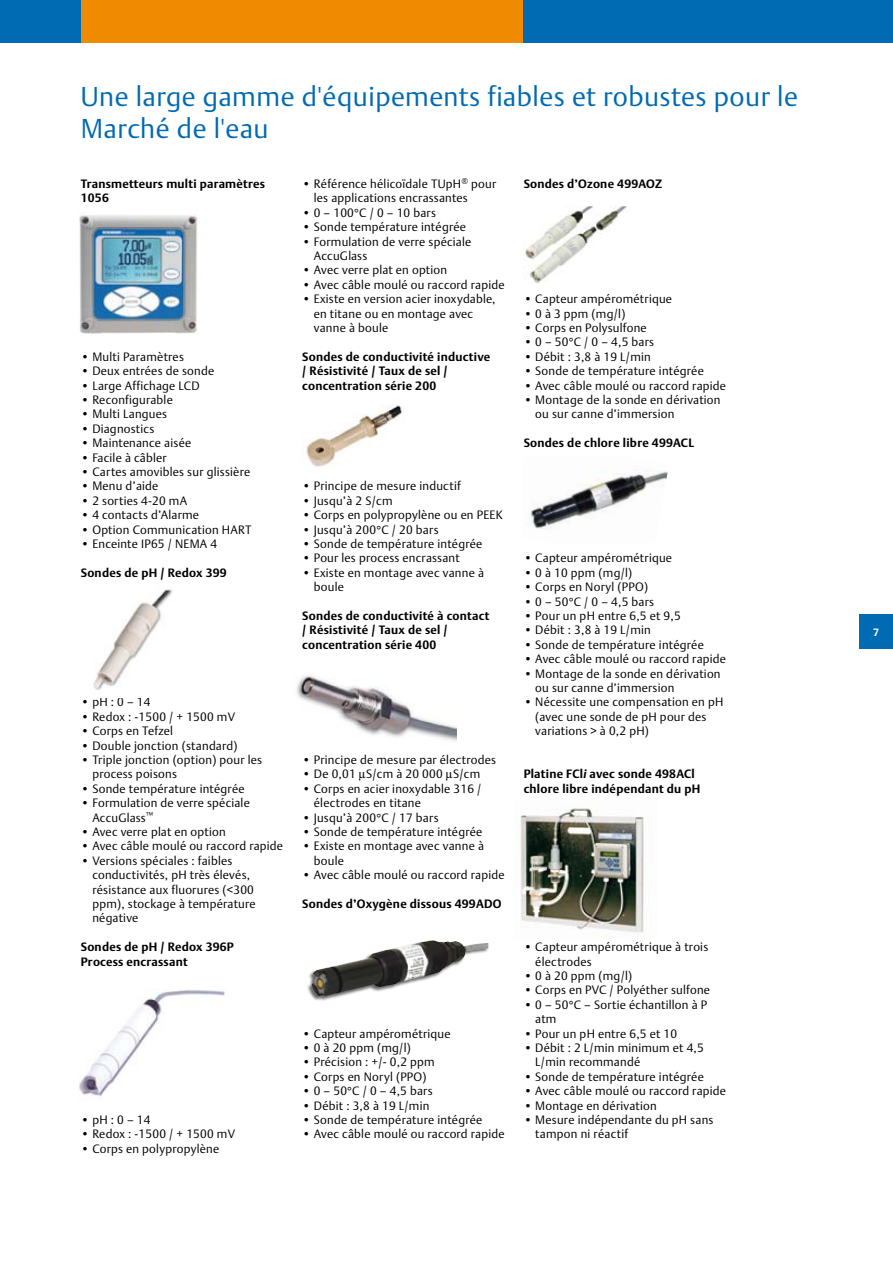
<style>
.page{position:relative;width:893px;height:1263px;background:#fff}
.page>*{position:absolute;margin:0;border:0;box-sizing:border-box;transform-origin:0 0}
.t1{font:27px/32.4px "DTL Argo T Light";letter-spacing:.02em;color:#006ab2}
.t2{font:12px/14.4px "DTL Argo T Light";letter-spacing:.02em;color:#000}
.t3{font:700 12px/14.4px "DTL Argo T";letter-spacing:.02em;color:#000}
.s1{font-style:italic}
</style>
<div class="page">
<div style="left:859px;top:614px;width:34px;height:34px;background:#006ab2"></div>
<div style="left:506px;top:0;width:387px;height:43px;background:#006ab2"></div>
<div style="left:81px;top:0;width:442px;height:43px;background:#f08a00"></div>
<div style="left:0;top:0;width:81px;height:43px;background:#006ab2"></div>
<img style="left:79px;top:215px;width:119px;height:119px">
<img style="left:93px;top:589px;width:80px;height:101px">
<img style="left:79px;top:989px;width:146px;height:107px">
<img style="left:306px;top:405px;width:97px;height:62px">
<img style="left:296px;top:675px;width:161px;height:66px">
<div style="left:306px;top:940px;width:183px;height:61px;background:#000;opacity:.6"></div>
<img style="left:312px;top:940px;width:136px;height:56px">
<img style="left:524px;top:206px;width:103px;height:77px">
<img style="left:528px;top:471px;width:140px;height:58px">
<img style="left:520px;top:808px;width:124px;height:125px">
<h1 class="t1" style="left:81px;top:80px;width:719px">Une large gamme d'équipements fiables et robustes pour le<br>Marché de l'eau</h1>
<p class="t3" style="left:81px;top:176px;width:186px">Transmetteurs multi paramètres<br>1056</p>
<p class="t2" style="left:81px;top:349px;width:105px">• Multi Paramètres</p>
<p class="t2" style="left:81px;top:364px;width:135px">• Deux entrées de sonde</p>
<p class="t2" style="left:81px;top:378px;width:120px">• Large Affichage LCD</p>
<p class="t2" style="left:81px;top:392px;width:94px">• Reconfigurable</p>
<p class="t2" style="left:81px;top:407px;width:88px">• Multi Langues</p>
<p class="t2" style="left:81px;top:421px;width:75px">• Diagnostics</p>
<p class="t2" style="left:81px;top:436px;width:112px">• Maintenance aisée</p>
<p class="t2" style="left:81px;top:450px;width:87px">• Facile à câbler</p>
<p class="t2" style="left:81px;top:464px;width:171px">• Cartes amovibles sur glissière</p>
<p class="t2" style="left:81px;top:479px;width:79px">• Menu d’aide</p>
<p class="t2" style="left:81px;top:493px;width:108px">• 2 sorties 4-20 mA</p>
<p class="t2" style="left:81px;top:508px;width:120px">• 4 contacts d’Alarme</p>
<p class="t2" style="left:81px;top:522px;width:172px">• Option Communication HART</p>
<p class="t2" style="left:81px;top:536px;width:138px">• Enceinte IP65 / NEMA 4</p>
<p class="t3" style="left:81px;top:565px;width:147px">Sondes de pH / Redox 399</p>
<p class="t2" style="left:81px;top:695px;width:71px">• pH : 0 – 14</p>
<p class="t2" style="left:81px;top:709px;width:156px">• Redox : -1500 / + 1500 mV</p>
<p class="t2" style="left:81px;top:724px;width:94px">• Corps en Tefzel</p>
<p class="t2" style="left:81px;top:738px;width:158px">• Double jonction (standard)</p>
<p class="t2" style="left:92px;top:752px;width:171px;text-indent:-12px">• Triple jonction (option) pour les process poisons</p>
<p class="t2" style="left:81px;top:781px;width:165px">• Sonde température intégrée</p>
<p class="t2" style="left:92px;top:796px;width:159px;text-indent:-12px">• Formulation de verre spéciale<br>AccuGlass<sup>™</sup></p>
<p class="t2" style="left:81px;top:824px;width:146px">• Avec verre plat en option</p>
<p class="t2" style="left:81px;top:839px;width:204px">• Avec câble moulé ou raccord rapide</p>
<p class="t2" style="left:92px;top:853px;width:165px;text-indent:-12px">• Versions spéciales : faibles conductivités, pH très élevés, résistance aux fluorures (&lt;300 ppm), stockage à température négative</p>
<p class="t3" style="left:81px;top:940px;width:155px">Sondes de pH / Redox 396P<br>Process encrassant</p>
<p class="t2" style="left:314px;top:176px;width:184px;text-indent:-12px">• Référence hélicoïdale TUpH<sup>®</sup> pour les applications encrassantes</p>
<p class="t2" style="left:302px;top:205px;width:135px">• 0 – 100°C / 0 – 10 bars</p>
<p class="t2" style="left:302px;top:220px;width:165px">• Sonde température intégrée</p>
<p class="t2" style="left:314px;top:234px;width:159px;text-indent:-12px">• Formulation de verre spéciale<br>AccuGlass</p>
<p class="t2" style="left:302px;top:263px;width:146px">• Avec verre plat en option</p>
<p class="t2" style="left:302px;top:277px;width:204px">• Avec câble moulé ou raccord rapide</p>
<p class="t2" style="left:314px;top:292px;width:183px;text-indent:-12px">• Existe en version acier inoxydable, en titane ou en montage avec vanne à boule</p>
<p class="t3" style="left:302px;top:349px;width:189px">Sondes de conductivité inductive / Résistivité / Taux de sel / concentration série 200</p>
<p class="t2" style="left:302px;top:479px;width:160px">• Principe de mesure inductif</p>
<p class="t2" style="left:302px;top:493px;width:92px">• Jusqu’à 2 S/cm</p>
<p class="t2" style="left:302px;top:508px;width:202px">• Corps en polypropylène ou en PEEK</p>
<p class="t2" style="left:302px;top:522px;width:138px">• Jusqu’à 200°C / 20 bars</p>
<p class="t2" style="left:302px;top:536px;width:182px">• Sonde de température intégrée</p>
<p class="t2" style="left:302px;top:551px;width:159px">• Pour les process encrassant</p>
<p class="t2" style="left:314px;top:565px;width:172px;text-indent:-12px">• Existe en montage avec vanne à boule</p>
<p class="t3" style="left:302px;top:608px;width:189px">Sondes de conductivité à contact / Résistivité / Taux de sel / concentration série 400</p>
<p class="t2" style="left:302px;top:752px;width:195px">• Principe de mesure par électrodes</p>
<p class="t2" style="left:302px;top:767px;width:180px">• De 0,01 µS/cm à 20 000 µS/cm</p>
<p class="t2" style="left:314px;top:781px;width:169px;text-indent:-12px">• Corps en acier inoxydable 316 / électrodes en titane</p>
<p class="t2" style="left:302px;top:810px;width:138px">• Jusqu’à 200°C / 17 bars</p>
<p class="t2" style="left:302px;top:824px;width:182px">• Sonde de température intégrée</p>
<p class="t2" style="left:314px;top:839px;width:172px;text-indent:-12px">• Existe en montage avec vanne à boule</p>
<p class="t2" style="left:302px;top:868px;width:204px">• Avec câble moulé ou raccord rapide</p>
<p class="t3" style="left:302px;top:896px;width:201px">Sondes d’Oxygène dissous 499ADO</p>
<p class="t2" style="left:81px;top:1112px;width:71px">• pH : 0 – 14</p>
<p class="t2" style="left:81px;top:1127px;width:156px">• Redox : -1500 / + 1500 mV</p>
<p class="t2" style="left:81px;top:1141px;width:140px">• Corps en polypropylène</p>
<p class="t2" style="left:302px;top:1026px;width:150px">• Capteur ampérométrique</p>
<p class="t2" style="left:302px;top:1040px;width:110px">• 0 à 20 ppm (mg/l)</p>
<p class="t2" style="left:302px;top:1055px;width:134px">• Précision : +/- 0,2 ppm</p>
<p class="t2" style="left:302px;top:1069px;width:126px">• Corps en Noryl (PPO)</p>
<p class="t2" style="left:302px;top:1084px;width:132px">• 0 – 50°C / 0 – 4,5 bars</p>
<p class="t2" style="left:302px;top:1098px;width:129px">• Débit : 3,8 à 19 L/min</p>
<p class="t2" style="left:302px;top:1112px;width:182px">• Sonde de température intégrée</p>
<p class="t2" style="left:302px;top:1127px;width:204px">• Avec câble moulé ou raccord rapide</p>
<p class="t3" style="left:524px;top:176px;width:140px">Sondes d’Ozone 499AOZ</p>
<p class="t2" style="left:524px;top:292px;width:150px">• Capteur ampérométrique</p>
<p class="t2" style="left:524px;top:306px;width:103px">• 0 à 3 ppm (mg/l)</p>
<p class="t2" style="left:524px;top:320px;width:125px">• Corps en Polysulfone</p>
<p class="t2" style="left:524px;top:335px;width:132px">• 0 – 50°C / 0 – 4,5 bars</p>
<p class="t2" style="left:524px;top:349px;width:129px">• Débit : 3,8 à 19 L/min</p>
<p class="t2" style="left:524px;top:364px;width:182px">• Sonde de température intégrée</p>
<p class="t2" style="left:524px;top:378px;width:204px">• Avec câble moulé ou raccord rapide</p>
<p class="t2" style="left:535px;top:392px;width:187px;text-indent:-12px">• Montage de la sonde en dérivation ou sur canne d’immersion</p>
<p class="t3" style="left:524px;top:436px;width:172px">Sondes de chlore libre 499ACL</p>
<p class="t2" style="left:524px;top:551px;width:150px">• Capteur ampérométrique</p>
<p class="t2" style="left:524px;top:565px;width:110px">• 0 à 10 ppm (mg/l)</p>
<p class="t2" style="left:524px;top:580px;width:126px">• Corps en Noryl (PPO)</p>
<p class="t2" style="left:524px;top:594px;width:132px">• 0 – 50°C / 0 – 4,5 bars</p>
<p class="t2" style="left:524px;top:608px;width:159px">• Pour un pH entre 6,5 et 9,5</p>
<p class="t2" style="left:524px;top:623px;width:129px">• Débit : 3,8 à 19 L/min</p>
<p class="t2" style="left:524px;top:637px;width:182px">• Sonde de température intégrée</p>
<p class="t2" style="left:524px;top:652px;width:204px">• Avec câble moulé ou raccord rapide</p>
<p class="t2" style="left:535px;top:666px;width:187px;text-indent:-12px">• Montage de la sonde en dérivation ou sur canne d’immersion</p>
<p class="t2" style="left:535px;top:695px;width:190px;text-indent:-12px">• Nécessite une compensation en pH (avec une sonde de pH pour des variations &gt; à 0,2 pH)</p>
<p class="t3" style="left:524px;top:767px;width:178px">Platine FCl<span class="s1">i</span> avec sonde 498ACl chlore libre indépendant du pH</p>
<p class="t2" style="left:535px;top:940px;width:175px;text-indent:-12px">• Capteur ampérométrique à trois électrodes</p>
<p class="t2" style="left:524px;top:968px;width:110px">• 0 à 20 ppm (mg/l)</p>
<p class="t2" style="left:524px;top:983px;width:188px">• Corps en PVC / Polyéther sulfone</p>
<p class="t2" style="left:535px;top:997px;width:173px;text-indent:-12px">• 0 – 50°C – Sortie échantillon à P atm</p>
<p class="t2" style="left:524px;top:1026px;width:155px">• Pour un pH entre 6,5 et 10</p>
<p class="t2" style="left:535px;top:1040px;width:170px;text-indent:-12px">• Débit : 2 L/min minimum et 4,5<br>L/min recommandé</p>
<p class="t2" style="left:524px;top:1069px;width:182px">• Sonde de température intégrée</p>
<p class="t2" style="left:524px;top:1084px;width:204px">• Avec câble moulé ou raccord rapide</p>
<p class="t2" style="left:524px;top:1098px;width:135px">• Montage en dérivation</p>
<p class="t2" style="left:535px;top:1112px;width:180px;text-indent:-12px">• Mesure indépendante du pH sans tampon ni réactif</p>
</div>
